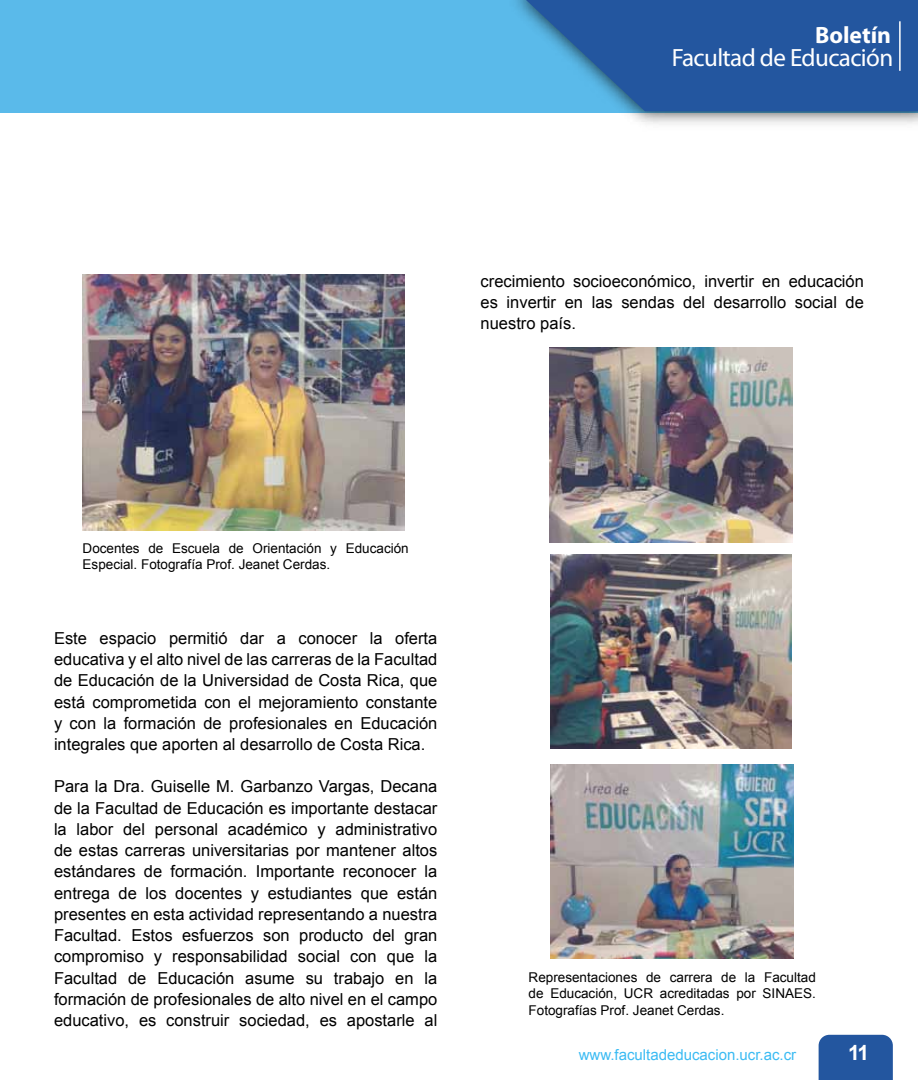
<style>
.page{position:relative;width:918px;height:1080px;background:#fff}
.page>*{position:absolute;margin:0;border:0;box-sizing:border-box;transform-origin:0 0}
.t1{font:25.05px "Myriad Pro";letter-spacing:-.025em;color:#fff}
.t2{font:700 23.7px "Myriad";color:#fff}
.t3{font:700 21px "Arial";color:#fff}
.t4{font:16.5px/21.3px "Arial";color:#000;text-align:justify}
.t5{font:15px "Arial";color:#3bbbf3}
.t6{font:13.5px/16.5px "Arial";color:#000}
</style>
<div class="page">
<div style="left:0;top:0;width:918px;height:112px;background:#5abaea"></div>
<img style="left:498px;top:0;width:420px;height:125px">
<svg style="left:526px;top:0;width:392px;height:111px;background:#2a63a7"></svg>
<div style="left:819px;top:1035px;width:74px;height:45px;background:#23569f"></div>
<hr style="left:899px;top:21px;width:2px;height:50px;background:#fff">
<img style="left:83px;top:275px;width:321px;height:256px">
<img style="left:550px;top:348px;width:243px;height:194px">
<img style="left:551px;top:554px;width:241px;height:195px">
<img style="left:551px;top:765px;width:243px;height:193px">
<h2 class="t2" style="left:815px;top:22px;width:78px">Boletín</h2>
<h1 class="t1" style="left:672px;top:44px;width:223px">Facultad de Educación</h1>
<p class="t4" style="left:481px;top:271px;width:385px">crecimiento socioeconómico, invertir en educación es invertir en las sendas del desarrollo social de nuestro país.</p>
<p class="t6" style="left:83px;top:540px;width:328px">Docentes de Escuela de Orientación y Educación<br>Especial. Fotografía Prof. Jeanet Cerdas.</p>
<p class="t4" style="left:54px;top:627px;width:385px">Este espacio permitió dar a conocer la oferta educativa y el alto nivel de las carreras de la Facultad de Educación de la Universidad de Costa Rica, que está comprometida con el mejoramiento constante y con la formación de profesionales en Educación integrales que aporten al desarrollo de Costa Rica.</p>
<p class="t4" style="left:54px;top:776px;width:385px">Para la Dra. Guiselle M. Garbanzo Vargas, Decana de la Facultad de Educación es importante destacar la labor del personal académico y administrativo de estas carreras universitarias por mantener altos estándares de formación. Importante reconocer la entrega de los docentes y estudiantes que están presentes en esta actividad representando a nuestra Facultad. Estos esfuerzos son producto del gran compromiso y responsabilidad social con que la Facultad de Educación asume su trabajo en la formación de profesionales de alto nivel en el campo educativo, es construir sociedad, es apostarle al</p>
<p class="t6" style="left:529px;top:969px;width:289px;text-align:justify">Representaciones de carrera de la Facultad de Educación, UCR acreditadas por SINAES.<br>Fotografías Prof. Jeanet Cerdas.</p>
<p class="t5" style="left:579px;top:1046px;width:219px">www.facultadeducacion.ucr.ac.cr</p>
<p class="t3" style="left:848px;top:1041px;width:22px">11</p>
</div>
